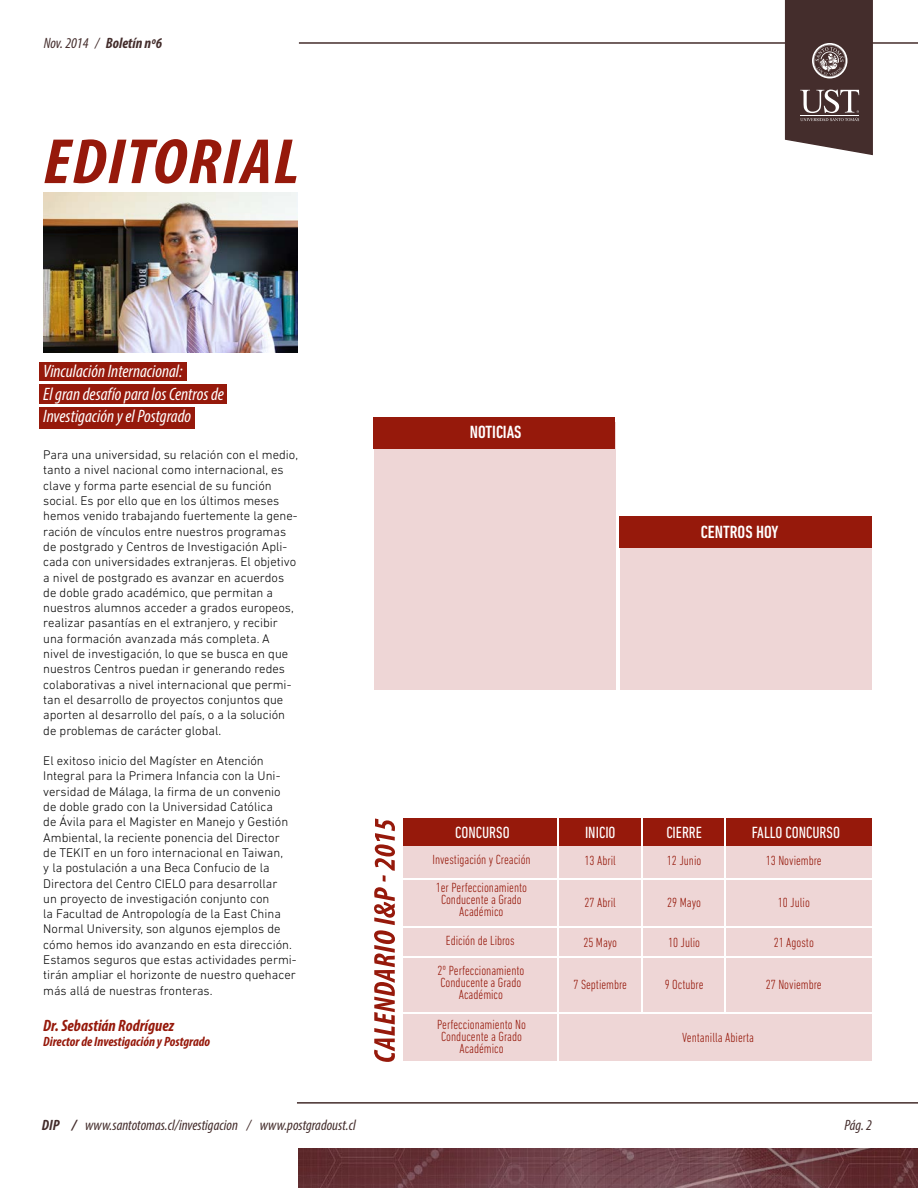
<style>
.page{position:relative;width:918px;height:1188px;background:#fff}
.page>*{position:absolute;margin:0;border:0;box-sizing:border-box;transform-origin:0 0}
.t1{font:italic condensed 18px/22.5px "Myriad Pro";color:#fff}
.t2{font:500 condensed 18px "DIN Next LT Pro";color:#fff}
.t3{font:condensed 16.5px "DIN Next LT Pro";color:#fff}
.t4{font:italic 700 condensed 16.5px "Myriad Pro";color:#96190b}
.t5{font:italic condensed 15px "Myriad Pro";color:#442d2c}
.t6{font:italic 700 condensed 15px "Myriad Pro";color:#442d2c}
.t7{font:300 condensed 13.5px/12px "DIN Next LT Pro";color:#96190b;text-align:center}
.t8{font:italic 700 condensed 13.5px "Myriad Pro";color:#96190b}
.t9{font:300 12.75px/15.3px "DIN Next LT Pro";color:#000}
.s1{font-weight:400}
.s2{font-weight:700}
</style>
<div class="page">
<img style="left:298px;top:1148px;width:620px;height:40px">
<hr style="left:297px;top:1102px;width:621px;height:2px;background:#442d2c">
<hr style="left:299px;top:42px;width:619px;height:2px;background:#442d2c">
<svg style="left:784px;top:0;width:90px;height:156px;background:#5f4b4a"></svg>
<div style="left:39px;top:407px;width:155px;height:21px;background:#96190b"></div>
<div style="left:39px;top:384px;width:187px;height:20px;background:#96190b"></div>
<div style="left:39px;top:363px;width:148px;height:18px;background:#96190b"></div>
<img style="left:43px;top:192px;width:255px;height:161px">
<div style="left:374px;top:422px;width:241px;height:268px;background:#eed6d6"></div>
<div style="left:620px;top:521px;width:252px;height:169px;background:#eed6d6"></div>
<div style="left:619px;top:517px;width:253px;height:31px;background:#96190b"></div>
<div style="left:374px;top:417px;width:241px;height:32px;background:#96190b"></div>
<svg style="left:44px;top:139px;width:253px;height:45px"></svg>
<div style="left:403px;top:818px;width:469px;height:243px;background:#eed6d6"></div>
<div style="left:403px;top:818px;width:469px;height:28px;background:#96190b"></div>
<hr style="left:557px;top:815px;width:2px;height:246px;background:#fff">
<hr style="left:403px;top:926px;width:473px;height:1px;background:#fff">
<hr style="left:403px;top:878px;width:473px;height:1px;background:#fff">
<hr style="left:403px;top:956px;width:473px;height:1px;background:#fff">
<hr style="left:641px;top:815px;width:1px;height:198px;background:#fff">
<hr style="left:724px;top:815px;width:1px;height:198px;background:#fff">
<hr style="left:403px;top:1012px;width:473px;height:1px;background:#fff">
<svg style="left:374px;top:818px;width:21px;height:244px"></svg>
<p class="t6" style="left:44px;top:33px;width:120px"><span class="s1">Nov. 2014 /</span> Boletín nº6</p>
<h1 class="t1" style="left:43px;top:360px;width:182px">Vinculación Internacional:<br>El gran desafío para los Centros de<br>Investigación y el Postgrado</h1>
<p class="t9" style="left:43px;top:447px;width:256px">Para una universidad, su relación con el medio, tanto a nivel nacional como internacional, es clave y forma parte esencial de su función social. Es por ello que en los últimos meses hemos venido trabajando fuertemente la gene&shy;ración de vínculos entre nuestros programas de postgrado y Centros de Investigación Apli&shy;cada con universidades extranjeras. El objetivo a nivel de postgrado es avanzar en acuerdos de doble grado académico, que permitan a nuestros alumnos acceder a grados europeos, realizar pasantías en el extranjero, y recibir una formación avanzada más completa. A nivel de investigación, lo que se busca en que nuestros Centros puedan ir generando redes colaborativas a nivel internacional que permi&shy;tan el desarrollo de proyectos conjuntos que aporten al desarrollo del país, o a la solución de problemas de carácter global.</p>
<p class="t9" style="left:43px;top:753px;width:255px">El exitoso inicio del Magíster en Atención Integral para la Primera Infancia con la Uni&shy;versidad de Málaga, la firma de un convenio de doble grado con la Universidad Católica<br>de Ávila para el Magister en Manejo y Gestión Ambiental, la reciente ponencia del Director<br>de TEKIT en un foro internacional en Taiwan,<br>y la postulación a una Beca Confucio de la Directora del Centro CIELO para desarrollar<br>un proyecto de investigación conjunto con<br>la Facultad de Antropología de la East China Normal University, son algunos ejemplos de cómo hemos ido avanzando en esta dirección.<br>Estamos seguros que estas actividades permi&shy;tirán ampliar el horizonte de nuestro quehacer más allá de nuestras fronteras.</p>
<p class="t4" style="left:43px;top:1016px;width:133px">Dr. Sebastián Rodríguez</p>
<p class="t8" style="left:43px;top:1033px;width:168px">Director de Investigación y Postgrado</p>
<h1 class="t2" style="left:470px;top:422px;width:53px">NOTICIAS</h1>
<h1 class="t2" style="left:701px;top:522px;width:79px">CENTROS HOY</h1>
<p class="t3" style="left:455px;top:823px;width:56px">CONCURSO</p>
<p class="t3" style="left:585px;top:823px;width:32px">INICIO</p>
<p class="t3" style="left:666px;top:823px;width:37px">CIERRE</p>
<p class="t3" style="left:752px;top:823px;width:90px">FALLO CONCURSO</p>
<p class="t7" style="left:433px;top:845px;width:100px;line-height:27.9px;text-align:left">Investigación y Creación<br>1er Perfeccionamiento</p>
<p class="t7" style="left:441px;top:893px;width:82px">Conducente a Grado<br>Académico</p>
<p class="t7" style="left:446px;top:934px;width:70px">Edición de Libros</p>
<p class="t7" style="left:438px;top:965px;width:88px">2º Perfeccionamiento<br>Conducente a Grado<br>Académico</p>
<p class="t7" style="left:437px;top:1018px;width:91px">Perfeccionamiento No<br>Conducente a Grado<br>Académico</p>
<p class="t7" style="left:585px;top:855px;width:33px">13 Abril</p>
<p class="t7" style="left:585px;top:896px;width:33px">27 Abril</p>
<p class="t7" style="left:583px;top:936px;width:35px">25 Mayo</p>
<p class="t7" style="left:574px;top:978px;width:55px">7 Septiembre</p>
<p class="t7" style="left:667px;top:855px;width:36px">12 Junio</p>
<p class="t7" style="left:667px;top:896px;width:35px">29 Mayo</p>
<p class="t7" style="left:668px;top:936px;width:34px">10 Julio</p>
<p class="t7" style="left:665px;top:978px;width:40px">9 Octubre</p>
<p class="t7" style="left:766px;top:855px;width:57px">13 Noviembre</p>
<p class="t7" style="left:778px;top:896px;width:34px">10 Julio</p>
<p class="t7" style="left:774px;top:936px;width:42px">21 Agosto</p>
<p class="t7" style="left:766px;top:978px;width:57px">27 Noviembre</p>
<p class="t7" style="left:682px;top:1032px;width:73px">Ventanilla Abierta</p>
<p class="t5" style="left:42px;top:1116px;width:316px"><span class="s2">DIP /</span> www.santotomas.cl/investigacion / www.postgradoust.cl</p>
<p class="t5" style="left:844px;top:1116px;width:29px">Pág.2</p>
</div>
